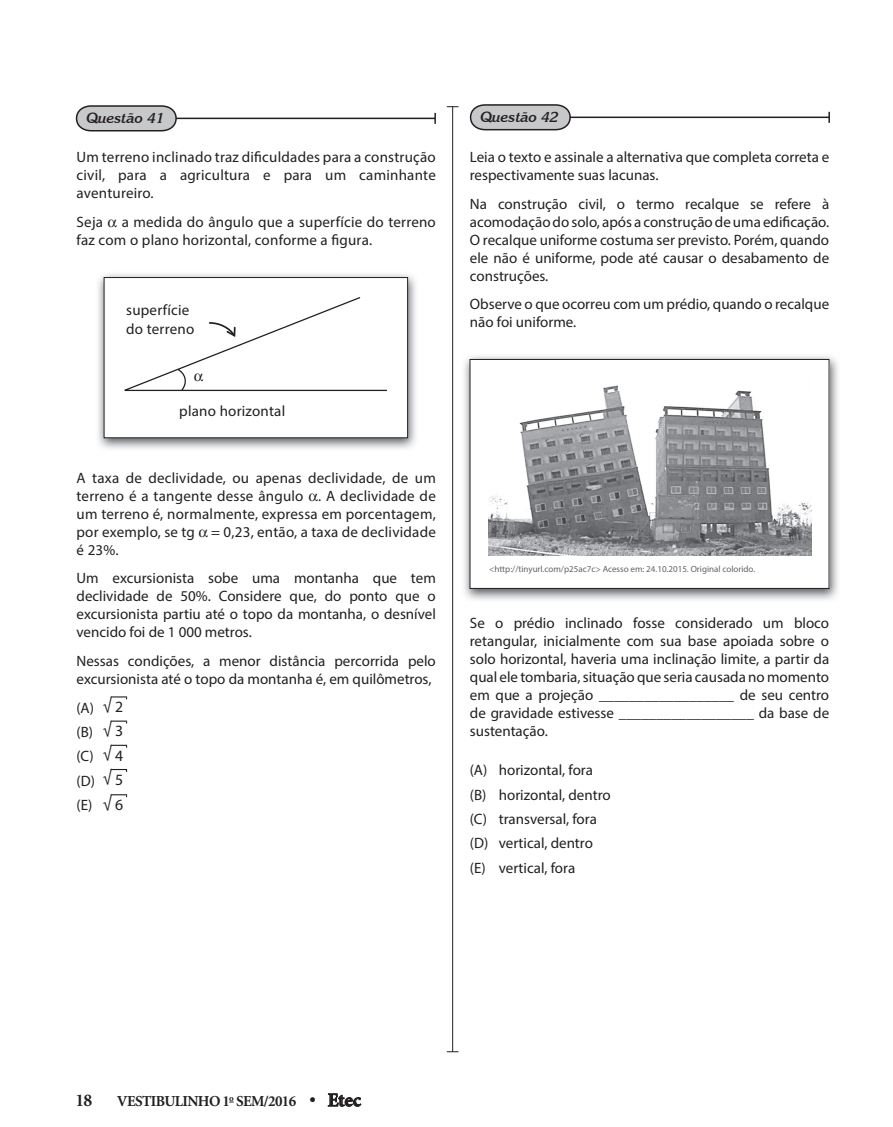
<style>
.page{position:relative;width:893px;height:1127px;background:#fff}
.page>*{position:absolute;margin:0;border:0;box-sizing:border-box;transform-origin:0 0}
.t1{font:700 18px "Minion";color:#231f20}
.t2{font:17.1px/24.5px "Myriad Pro";color:#231f20;text-align:justify;scale:.92 1}
.t3{font:700 15.3px "Minion";letter-spacing:-.04em;color:#231f20}
.t4{font:15px/18px "Myriad Pro";color:#231f20}
.t5{font:italic 700 14.7px "Korinna IT Cby BT";color:#231f20}
.t6{font:9px "Myriad Pro";color:#636366}
.s1{font-family:"Korinna IT Cby BT";font-style:italic;font-size:16.65px}
.s2{font-size:19.2px}
</style>
<div class="page">
<svg style="left:328px;top:1093px;width:34px;height:14px"></svg>
<img style="left:464px;top:356px;width:374px;height:244px">
<div style="left:470px;top:359px;width:359px;height:229px;background:#fff"></div>
<div style="left:470px;top:359px;width:359px;height:229px;border:1px solid #231f20"></div>
<img style="left:489px;top:385px;width:322px;height:170px">
<svg style="left:111px;top:696px;width:16px;height:3px"></svg>
<svg style="left:111px;top:720px;width:16px;height:3px"></svg>
<svg style="left:111px;top:745px;width:16px;height:3px"></svg>
<svg style="left:111px;top:769px;width:16px;height:3px"></svg>
<svg style="left:111px;top:794px;width:16px;height:3px"></svg>
<hr style="left:452px;top:106px;width:1px;height:946px;background:#231f20">
<hr style="left:145px;top:118px;width:290px;height:1px;background:#231f20">
<svg style="left:434px;top:113px;width:2px;height:11px"></svg>
<svg style="left:75px;top:105px;width:103px;height:27px;background:#b8b8ba"></svg>
<hr style="left:539px;top:117px;width:290px;height:1px;background:#231f20">
<svg style="left:828px;top:112px;width:2px;height:11px"></svg>
<svg style="left:469px;top:104px;width:103px;height:27px;background:#b8b8ba"></svg>
<img style="left:98px;top:274px;width:318px;height:175px">
<div style="left:104px;top:277px;width:304px;height:161px;background:#fff"></div>
<div style="left:104px;top:277px;width:304px;height:161px;border:1px solid #231f20"></div>
<svg style="left:124px;top:297px;width:264px;height:95px"></svg>
<p class="t5" style="left:86px;top:109px;width:80px">Questão 41</p>
<p class="t5" style="left:480px;top:108px;width:80px">Questão 42</p>
<p class="t4" style="left:77px;top:148px;width:361px;text-align:justify">Um terreno inclinado traz dificuldades para a construção civil, para a agricultura e para um caminhante aventureiro.</p>
<p class="t4" style="left:77px;top:212px;width:361px">Seja a medida do ângulo que a superfície do terreno faz com o plano horizontal, conforme a figura.</p>
<p class="t4" style="left:126px;top:300px;width:70px;line-height:19.6px">superfície do terreno</p>
<p class="t4" style="left:179px;top:402px;width:108px">plano horizontal</p>
<p class="t4" style="left:77px;top:468px;width:361px;text-align:justify">A taxa de declividade, ou apenas declividade, de um terreno é a tangente desse ângulo . A declividade de um terreno é, normalmente, expressa em porcentagem, por exemplo, se tg = 0,23, então, a taxa de declividade é 23%.</p>
<p class="t4" style="left:77px;top:569px;width:361px;text-align:justify">Um excursionista sobe uma montanha que tem declividade de 50%. Considere que, do ponto que o excursionista partiu até o topo da montanha, o desnível vencido foi de 1 000 metros.</p>
<p class="t4" style="left:77px;top:652px;width:361px">Nessas condições, a menor distância percorrida pelo excursionista até o topo da montanha é, em quilômetros,</p>
<p class="t4" style="left:77px;top:695px;width:20px;line-height:24.3px;text-align:justify">(A) (B) (C) (D) (E)</p>
<p class="t2" style="left:103px;top:692px;width:24px">√ <sub>2 </sub>√ <sub>3 </sub>√ <sub>4 </sub>√ <sub>5 </sub>√ <sub>6</sub></p>
<p class="t4" style="left:470px;top:148px;width:361px">Leia o texto e assinale a alternativa que completa correta e respectivamente suas lacunas.</p>
<p class="t4" style="left:470px;top:194px;width:361px;text-align:justify">Na construção civil, o termo recalque se refere à acomodação do solo, após a construção de uma edificação.<br>O recalque uniforme costuma ser previsto. Porém, quando ele não é uniforme, pode até causar o desabamento de construções.</p>
<p class="t4" style="left:470px;top:295px;width:361px">Observe o que ocorreu com um prédio, quando o recalque não foi uniforme.</p>
<p class="t6" style="left:489px;top:564px;width:268px">&lt;http://tinyurl.com/p25ac7c&gt; Acesso em: 24.10.2015. Original colorido.</p>
<p class="t4" style="left:470px;top:614px;width:361px;text-align:justify">Se o prédio inclinado fosse considerado um bloco retangular, inicialmente com sua base apoiada sobre o solo horizontal, haveria uma inclinação limite, a partir da qual ele tombaria, situação que seria causada no momento em que a projeção __________________ de seu centro de gravidade estivesse __________________ da base de sustentação.</p>
<p class="t4" style="left:470px;top:758px;width:142px;line-height:24.3px">(A) horizontal, fora (B) horizontal, dentro (C) transversal, fora (D) vertical, dentro (E) vertical, fora</p>
<p class="t1" style="left:75px;top:1091px;width:18px">18</p>
<p class="t3" style="left:117px;top:1093px;width:245px">VESTIBULINHO 1<sup>o</sup> SEM/2016 <span class="s1">•</span> <span class="s2">Etec</span></p>
</div>
